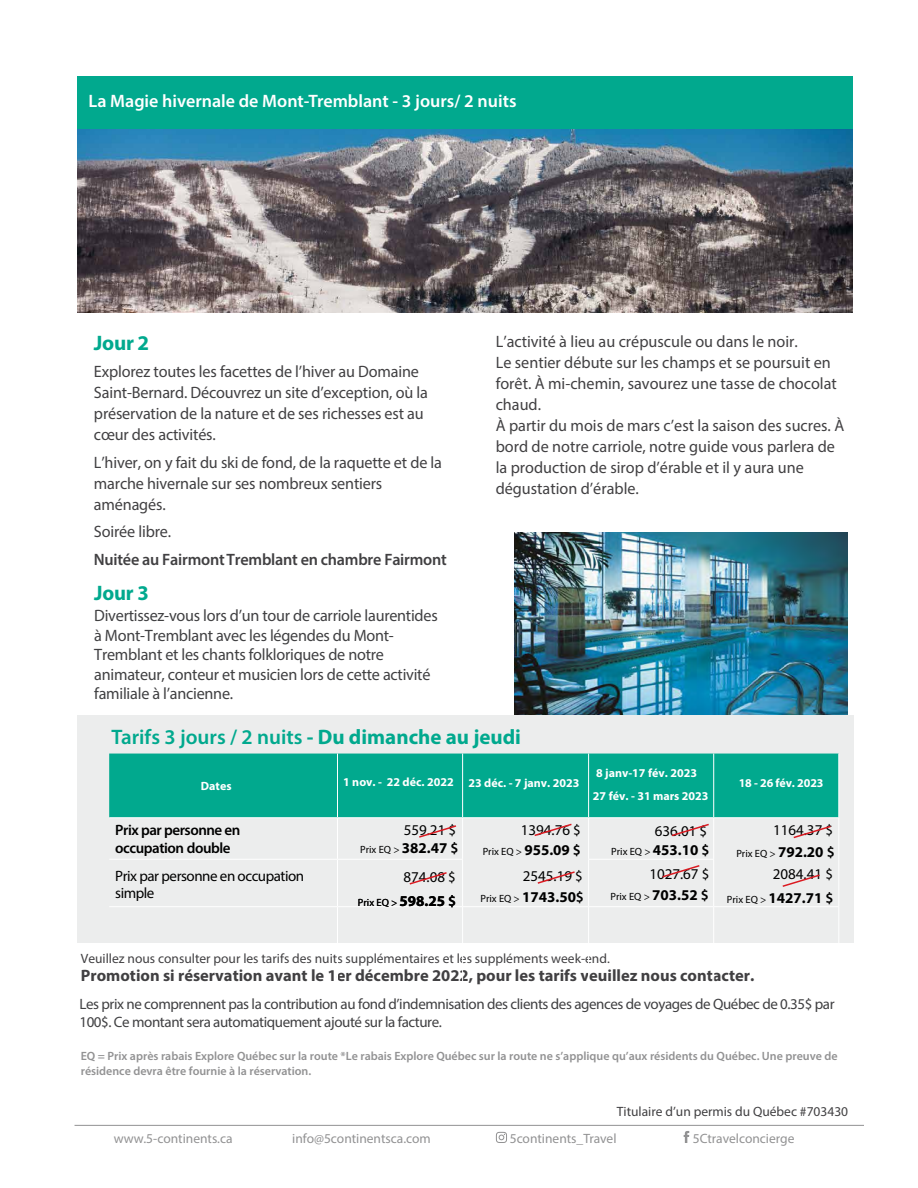
<style>
.page{position:relative;width:918px;height:1188px;background:#fff}
.page>*{position:absolute;margin:0;border:0;box-sizing:border-box;transform-origin:0 0}
.t1{font:600 21px "Myriad Pro";color:#01a98e}
.t2{font:700 21px "Myriad Pro";letter-spacing:-.015em;color:#01a98e}
.t3{font:600 18px "Myriad Pro";color:#fff}
.t4{font:16.5px/21px "Myriad Pro";color:#414042}
.t5{font:16.5px/19.4px "Myriad Pro";letter-spacing:-.015em;color:#404042}
.t6{font:700 16.5px "Myriad Pro";color:#414042}
.t7{font:600 16.5px "Myriad Pro";letter-spacing:-.015em;color:#414042}
.t8{font:15px/18px "Myriad Pro";letter-spacing:-.025em;color:#404042}
.t9{font:15px "Myriad Pro";color:#000}
.t10{font:600 15px/18px "Myriad Pro";letter-spacing:-.03em;color:#000}
.t11{font:15px/17.4px "Myriad Pro";letter-spacing:-.03em;color:#000}
.t12{font:13.5px "Myriad Pro";color:#414042}
.t13{font:13.5px "Myriad Pro";color:#929293}
.t14{font:600 12px/14.4px "Myriad Pro";color:#929293}
.t15{font:700 12px/23.2px "Myriad Pro";color:#fff}
.t16{font:10.5px "Myriad Pro";color:#000}
.s1{font-weight:700}
.s2{font-weight:700;font-size:15px}
.s3{font-weight:600;font-size:15px}
</style>
<div class="page">
<img style="left:77px;top:128px;width:776px;height:184px">
<div style="left:77px;top:76px;width:776px;height:52px;background:#01a98e"></div>
<svg style="left:496px;top:1132px;width:11px;height:11px"></svg>
<svg style="left:684px;top:1131px;width:5px;height:12px"></svg>
<hr style="left:75px;top:1125px;width:789px;height:1px;background:#929293">
<img style="left:514px;top:533px;width:333px;height:183px">
<div style="left:77px;top:716px;width:777px;height:227px;background:#eceded"></div>
<div style="left:109px;top:754px;width:729px;height:63px;background:#01a98e"></div>
<hr style="left:337px;top:754px;width:1px;height:63px;background:#fff">
<hr style="left:462px;top:754px;width:1px;height:63px;background:#fff">
<hr style="left:588px;top:754px;width:1px;height:63px;background:#fff">
<hr style="left:713px;top:754px;width:1px;height:63px;background:#fff">
<hr style="left:838px;top:754px;width:1px;height:63px;background:#fff">
<hr style="left:109px;top:817px;width:229px;height:1px;background:#fff">
<hr style="left:338px;top:817px;width:125px;height:1px;background:#fff">
<hr style="left:337px;top:818px;width:1px;height:41px;background:#fff">
<hr style="left:463px;top:817px;width:126px;height:1px;background:#fff">
<hr style="left:462px;top:818px;width:1px;height:41px;background:#fff">
<hr style="left:589px;top:817px;width:125px;height:1px;background:#fff">
<hr style="left:714px;top:817px;width:125px;height:1px;background:#fff">
<hr style="left:109px;top:859px;width:229px;height:1px;background:#fff">
<hr style="left:338px;top:859px;width:125px;height:1px;background:#fff">
<hr style="left:337px;top:860px;width:1px;height:46px;background:#fff">
<hr style="left:462px;top:860px;width:1px;height:46px;background:#fff">
<hr style="left:588px;top:859px;width:126px;height:1px;background:#fff">
<hr style="left:109px;top:906px;width:229px;height:1px;background:#fff">
<hr style="left:338px;top:906px;width:125px;height:1px;background:#fff">
<hr style="left:337px;top:907px;width:1px;height:41px;background:#fff">
<hr style="left:463px;top:906px;width:126px;height:1px;background:#fff">
<hr style="left:462px;top:907px;width:1px;height:41px;background:#fff">
<hr style="left:589px;top:906px;width:125px;height:1px;background:#fff">
<hr style="left:714px;top:906px;width:125px;height:1px;background:#fff">
<hr style="left:588px;top:818px;width:1px;height:41px;background:#fff">
<hr style="left:713px;top:818px;width:1px;height:41px;background:#fff">
<hr style="left:838px;top:818px;width:1px;height:41px;background:#fff">
<hr style="left:588px;top:860px;width:1px;height:46px;background:#fff">
<hr style="left:713px;top:860px;width:1px;height:46px;background:#fff">
<hr style="left:838px;top:859px;width:1px;height:47px;background:#fff">
<hr style="left:588px;top:907px;width:1px;height:41px;background:#fff">
<hr style="left:713px;top:907px;width:1px;height:41px;background:#fff">
<hr style="left:838px;top:907px;width:1px;height:41px;background:#fff">
<svg style="left:419px;top:825px;width:38px;height:13px"></svg>
<svg style="left:534px;top:823px;width:38px;height:13px"></svg>
<svg style="left:409px;top:872px;width:38px;height:13px"></svg>
<svg style="left:671px;top:823px;width:38px;height:14px"></svg>
<svg style="left:793px;top:825px;width:38px;height:14px"></svg>
<svg style="left:537px;top:871px;width:38px;height:13px"></svg>
<svg style="left:662px;top:865px;width:38px;height:13px"></svg>
<svg style="left:782px;top:874px;width:38px;height:13px"></svg>
<p class="t3" style="left:89px;top:90px;width:430px">La Magie hivernale de Mont-Tremblant - 3 jours/ 2 nuits</p>
<p class="t2" style="left:94px;top:330px;width:57px">Jour 2</p>
<p class="t4" style="left:94px;top:361px;width:335px">Explorez toutes les facettes de l’hiver au Domaine Saint-Bernard. Découvrez un site d’exception, où la préservation de la nature et de ses richesses est au cœur des activités.</p>
<p class="t4" style="left:94px;top:452px;width:350px">L’hiver, on y fait du ski de fond, de la raquette et de la marche hivernale sur ses nombreux sentiers aménagés.</p>
<p class="t4" style="left:94px;top:520px;width:79px">Soirée libre.</p>
<p class="t7" style="left:94px;top:549px;width:354px">Nuitée au FairmontTremblant en chambre Fairmont</p>
<p class="t2" style="left:94px;top:579px;width:56px">Jour 3</p>
<p class="t5" style="left:94px;top:606px;width:345px">Divertissez-vous lors d’un tour de carriole laurentides à Mont-Tremblant avec les légendes du Mont-Tremblant et les chants folkloriques de notre animateur, conteur et musicien lors de cette activité familiale à l’ancienne.</p>
<p class="t4" style="left:496px;top:331px;width:350px">L’activité à lieu au crépuscule ou dans le noir.<br>Le sentier débute sur les champs et se poursuit en forêt. À mi-chemin, savourez une tasse de chocolat chaud.<br>À partir du mois de mars c’est la saison des sucres. À bord de notre carriole, notre guide vous parlera de la production de sirop d’érable et il y aura une dégustation d’érable.</p>
<p class="t1" style="left:111px;top:724px;width:411px">Tarifs 3 jours / 2 nuits <span class="s1">- Du dimanche au jeudi</span></p>
<p class="t15" style="left:201px;top:774px;width:32px">Dates</p>
<p class="t15" style="left:343px;top:771px;width:238px">1 nov. - 22 déc. 2022 23 déc. - 7 janv. 2023</p>
<p class="t15" style="left:593px;top:761px;width:117px">8 janv-17 fév. 2023<br>27 fév. - 31 mars 2023</p>
<p class="t15" style="left:739px;top:771px;width:86px">18 - 26 fév. 2023</p>
<p class="t10" style="left:115px;top:821px;width:127px">Prix par personne en occupation double</p>
<p class="t9" style="left:404px;top:821px;width:54px">559.21 $</p>
<p class="t9" style="left:521px;top:821px;width:62px">1394.76 $</p>
<p class="t16" style="left:483px;top:845px;width:100px">Prix EQ &gt; <span class="s2">955.09</span> <span class="s3">$</span></p>
<p class="t9" style="left:773px;top:821px;width:62px">1164.37 $</p>
<p class="t16" style="left:736px;top:847px;width:100px">Prix EQ &gt; <span class="s2">792.20</span> <span class="s3">$</span></p>
<p class="t9" style="left:655px;top:822px;width:54px">636.01 $</p>
<p class="t16" style="left:611px;top:845px;width:100px">Prix EQ &gt; <span class="s2">453.10</span> <span class="s3">$</span></p>
<p class="t16" style="left:360px;top:843px;width:100px">Prix EQ &gt; <span class="s2">382.47</span> <span class="s3">$</span></p>
<p class="t9" style="left:403px;top:868px;width:54px">874.08 $</p>
<p class="t9" style="left:649px;top:865px;width:62px">1027.67 $</p>
<p class="t16" style="left:610px;top:890px;width:100px">Prix EQ &gt; <span class="s2">703.52</span> <span class="s3">$</span></p>
<p class="t9" style="left:773px;top:865px;width:62px">2084.41 $</p>
<p class="t16" style="left:727px;top:893px;width:108px">Prix EQ &gt; <span class="s2">1427.71</span> <span class="s3">$</span></p>
<p class="t9" style="left:523px;top:867px;width:62px">2545.19 $</p>
<p class="t11" style="left:115px;top:867px;width:191px">Prix par personne en occupation simple</p>
<p class="t16" style="left:480px;top:892px;width:105px">Prix EQ &gt; <span class="s2">1743.50</span><span class="s3">$</span></p>
<p class="t16" style="left:358px;top:896px;width:100px">Prix EQ &gt; <span class="s2">598.25</span> <span class="s3">$</span></p>
<p class="t12" style="left:81px;top:950px;width:530px">Veuillez nous consulter pour les tarifs des nuits supplémentaires et les suppléments week-end.</p>
<p class="t6" style="left:81px;top:965px;width:675px">Promotion si réservation avant le 1er décembre 2022, pour les tarifs veuillez nous contacter.</p>
<p class="t8" style="left:79px;top:994px;width:757px">Les prix ne comprennent pas la contribution au fond d’indemnisation des clients des agences de voyages de Québec de 0.35$ par<br>100$. Ce montant sera automatiquement ajouté sur la facture.</p>
<p class="t14" style="left:81px;top:1049px;width:759px">EQ = Prix après rabais Explore Québec sur la route *Le rabais Explore Québec sur la route ne s’applique qu’aux résidents du Québec. Une preuve de résidence devra être fournie à la réservation.</p>
<p class="t12" style="left:617px;top:1104px;width:233px">Titulaire d’un permis du Québec #703430</p>
<p class="t13" style="left:114px;top:1130px;width:120px">www.5-continents.ca</p>
<p class="t13" style="left:292px;top:1130px;width:140px">info@5continentsca.com</p>
<p class="t13" style="left:510px;top:1130px;width:108px">5continents_Travel</p>
<p class="t13" style="left:693px;top:1130px;width:103px">5Ctravelconcierge</p>
</div>
